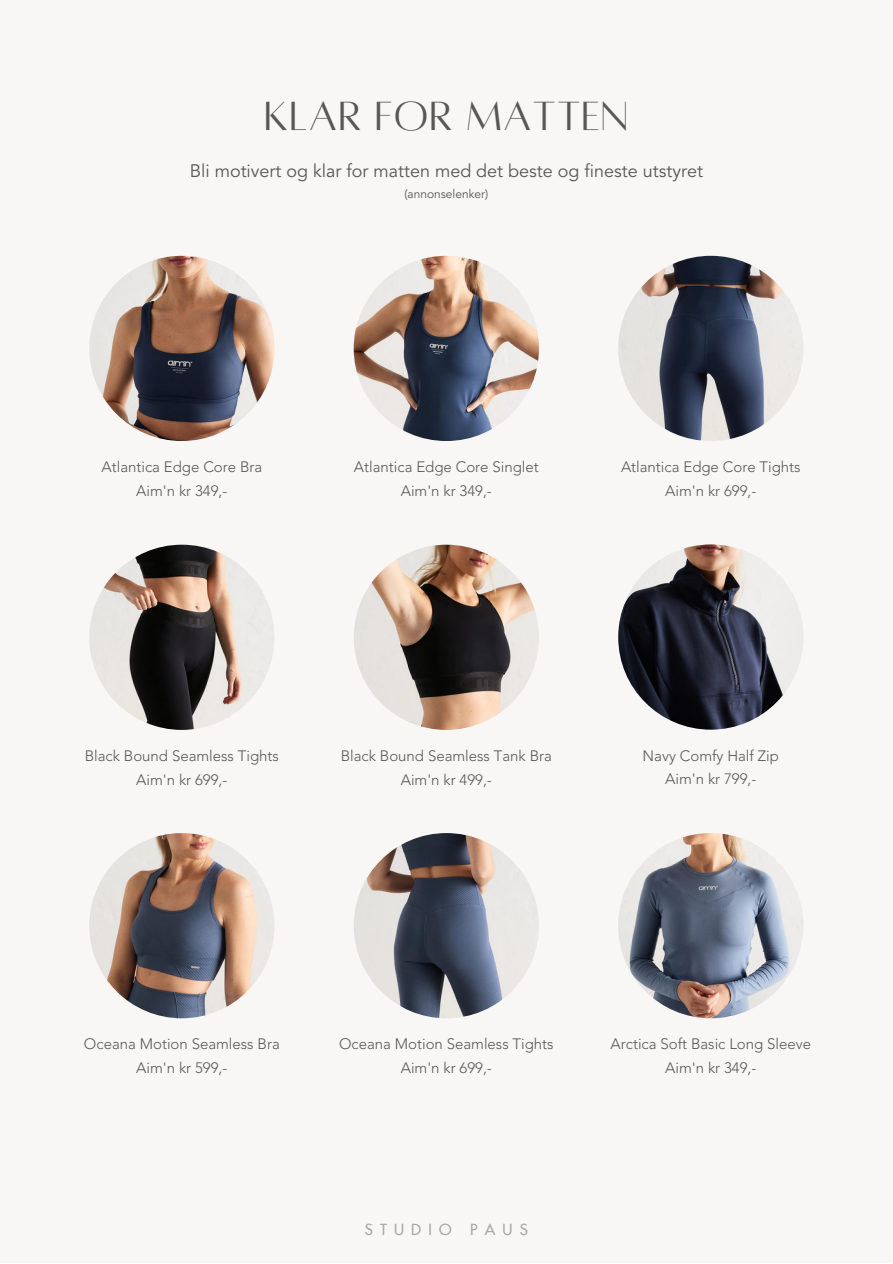
<style>
.page{position:relative;width:893px;height:1264px;background:#fff}
.page>*{position:absolute;margin:0;border:0;box-sizing:border-box;transform-origin:0 0}
.t1{font:45px "Alta regular";letter-spacing:.02em;color:#575757}
.t2{font:18px "Avenir";color:#575757}
.t3{font:300 15px "Avenir";color:#575757}
.t4{font:500 15px "Futura";letter-spacing:.48em;color:#a6a6a6}
.t5{font:12px "Avenir";color:#575757}
</style>
<div class="page">
<div style="left:0;top:0;width:892px;height:1262px;background:#f8f7f6"></div>
<img style="left:89px;top:256px;width:185px;height:185px;border-radius:50%">
<img style="left:354px;top:256px;width:185px;height:185px;border-radius:50%">
<img style="left:618px;top:256px;width:185px;height:185px;border-radius:50%">
<img style="left:618px;top:544px;width:185px;height:185px;border-radius:50%">
<img style="left:354px;top:544px;width:185px;height:186px;border-radius:50%">
<img style="left:89px;top:544px;width:185px;height:186px;border-radius:50%">
<img style="left:89px;top:833px;width:185px;height:185px;border-radius:50%">
<img style="left:618px;top:833px;width:185px;height:185px;border-radius:50%">
<img style="left:354px;top:833px;width:185px;height:185px;border-radius:50%">
<p class="t1" style="left:264px;top:94px;width:365px">KLAR FOR MATTEN</p>
<p class="t2" style="left:190px;top:158px;width:514px">Bli motivert og klar for matten med det beste og fineste utstyret</p>
<p class="t5" style="left:404px;top:185px;width:85px">(annonselenker)</p>
<p class="t3" style="left:101px;top:456px;width:162px">Atlantica Edge Core Bra</p>
<p class="t3" style="left:136px;top:479px;width:93px">Aim'n kr 349,-</p>
<p class="t3" style="left:354px;top:456px;width:186px">Atlantica Edge Core Singlet</p>
<p class="t3" style="left:401px;top:479px;width:93px">Aim'n kr 349,-</p>
<p class="t3" style="left:621px;top:456px;width:181px">Atlantica Edge Core Tights</p>
<p class="t3" style="left:665px;top:479px;width:93px">Aim'n kr 699,-</p>
<p class="t3" style="left:85px;top:744px;width:195px">Black Bound Seamless Tights</p>
<p class="t3" style="left:136px;top:768px;width:93px">Aim'n kr 699,-</p>
<p class="t3" style="left:341px;top:744px;width:212px">Black Bound Seamless Tank Bra</p>
<p class="t3" style="left:401px;top:768px;width:93px">Aim'n kr 499,-</p>
<p class="t3" style="left:642px;top:744px;width:138px">Navy Comfy Half Zip</p>
<p class="t3" style="left:665px;top:768px;width:93px">Aim'n kr 799,-</p>
<p class="t3" style="left:84px;top:1033px;width:197px">Oceana Motion Seamless Bra</p>
<p class="t3" style="left:136px;top:1056px;width:93px">Aim'n kr 599,-</p>
<p class="t3" style="left:339px;top:1033px;width:216px">Oceana Motion Seamless Tights</p>
<p class="t3" style="left:401px;top:1056px;width:93px">Aim'n kr 699,-</p>
<p class="t3" style="left:610px;top:1033px;width:202px">Arctica Soft Basic Long Sleeve</p>
<p class="t3" style="left:665px;top:1056px;width:93px">Aim'n kr 349,-</p>
<p class="t4" style="left:365px;top:1222px;width:165px">STUDIO PAUS</p>
</div>
